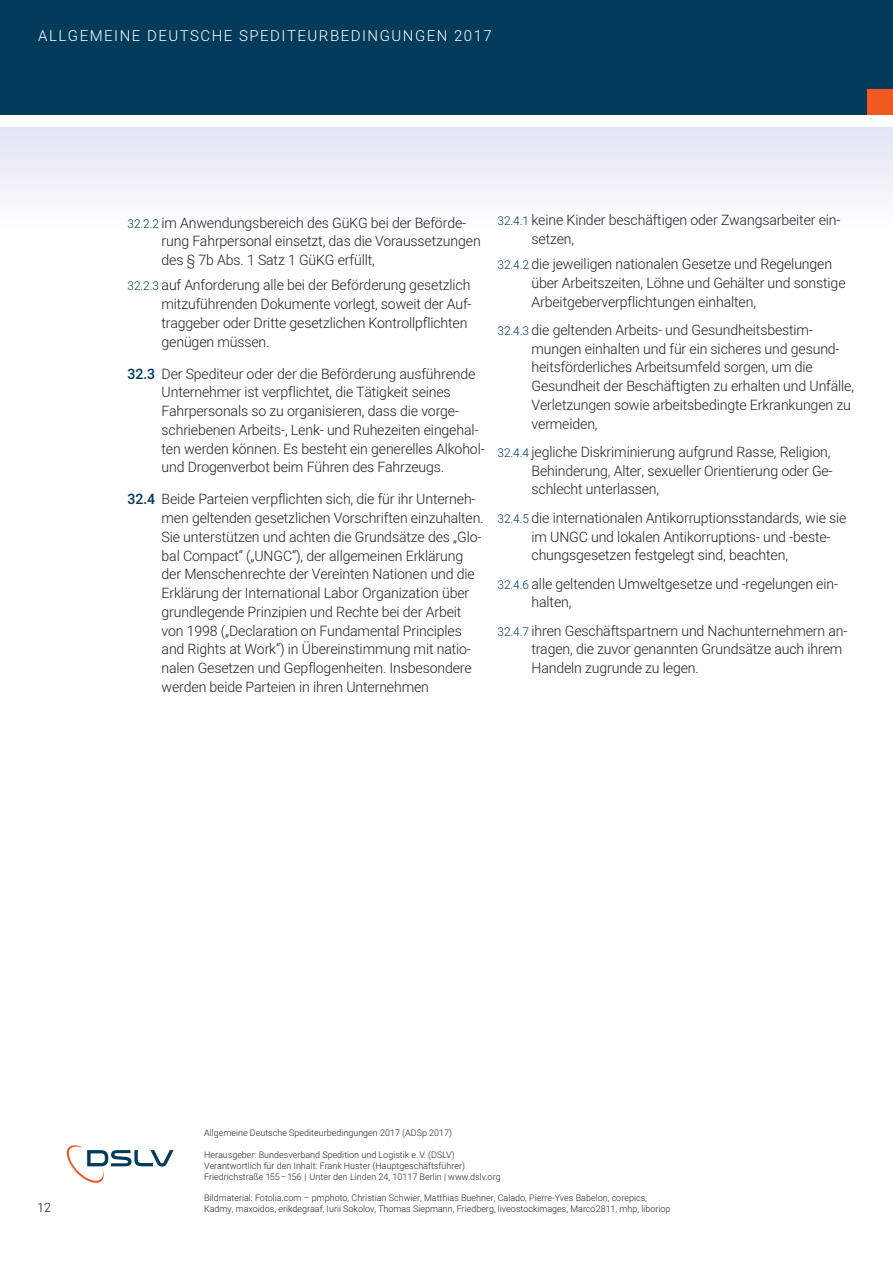
<style>
.page{position:relative;width:893px;height:1263px;background:#fff}
.page>*{position:absolute;margin:0;border:0;box-sizing:border-box;transform-origin:0 0}
.t1{font:300 15px "Heebo";letter-spacing:.1em;color:#fff}
.t2{font:300 14.25px/18.8px "Heebo";letter-spacing:-.01em;color:#231f20}
.t3{font:300 12.75px "Heebo";color:#231f20}
.t4{font:300 9px/10.8px "Heebo";color:#231f20}
.s1{font-size:12px;color:#033c5b}
.s2{font-weight:500;color:#033c5b}
</style>
<div class="page">
<div style="left:0;top:0;width:893px;height:115px;background:#033c5b"></div>
<div style="left:0;top:128px;width:893px;height:102px;background:linear-gradient(to bottom,#e0e6f2,#fefefe)"></div>
<div style="left:867px;top:89px;width:26px;height:26px;background:#f15921"></div>
<svg style="left:66px;top:1145px;width:108px;height:38px"></svg>
<p class="t1" style="left:38px;top:26px;width:455px">ALLGEMEINE DEUTSCHE SPEDITEURBEDINGUNGEN 2017</p>
<p class="t2" style="left:162px;top:213px;width:321px;text-indent:-34px"><span class="s1">32.2.2</span> im Anwendungsbereich des GüKG bei der Beförde&shy;rung Fahrpersonal einsetzt, das die Voraussetzungen des § 7b Abs. 1 Satz 1 GüKG erfüllt,</p>
<p class="t2" style="left:162px;top:275px;width:311px;text-indent:-34px"><span class="s1">32.2.3</span> auf Anforderung alle bei der Beförderung gesetzlich mitzuführenden Dokumente vorlegt, soweit der Auf&shy;traggeber oder Dritte gesetzlichen Kontrollpflichten genügen müssen.</p>
<p class="t2" style="left:162px;top:364px;width:325px;text-indent:-34px"><span class="s2">32.3</span> Der Spediteur oder der die Beförderung ausführende Unternehmer ist verpflichtet, die Tätigkeit seines Fahrpersonals so zu organisieren, dass die vorge&shy;schriebenen Arbeits-, Lenk- und Ruhezeiten eingehal&shy;ten werden können. Es besteht ein generelles Alkohol&shy;und Drogenverbot beim Führen des Fahrzeugs.</p>
<p class="t2" style="left:162px;top:489px;width:324px;text-indent:-34px"><span class="s2">32.4</span> Beide Parteien verpflichten sich, die für ihr Unterneh&shy;men geltenden gesetzlichen Vorschriften einzuhalten.<br>Sie unterstützen und achten die Grundsätze des „Glo&shy;bal Compact“ („UNGC“), der allgemeinen Erklärung der Menschenrechte der Vereinten Nationen und die Erklärung der International Labor Organization über grundlegende Prinzipien und Rechte bei der Arbeit von 1998 („Declaration on Fundamental Principles and Rights at Work“) in Übereinstimmung mit natio&shy;nalen Gesetzen und Gepflogenheiten. Insbesondere werden beide Parteien in ihren Unternehmen</p>
<p class="t2" style="left:531px;top:210px;width:310px;text-indent:-34px"><span class="s1">32.4.1</span> keine Kinder beschäftigen oder Zwangsarbeiter ein&shy;setzen,</p>
<p class="t2" style="left:531px;top:254px;width:316px;text-indent:-34px"><span class="s1">32.4.2</span> die jeweiligen nationalen Gesetze und Regelungen über Arbeitszeiten, Löhne und Gehälter und sonstige<br>Arbeitgeberverpflichtungen einhalten,</p>
<p class="t2" style="left:531px;top:320px;width:324px;text-indent:-34px"><span class="s1">32.4.3</span> die geltenden Arbeits- und Gesundheitsbestim&shy;mungen einhalten und für ein sicheres und gesund&shy;heitsförderliches Arbeitsumfeld sorgen, um die Gesundheit der Beschäftigten zu erhalten und Unfälle, Verletzungen sowie arbeitsbedingte Erkrankungen zu vermeiden,</p>
<p class="t2" style="left:531px;top:442px;width:303px;text-indent:-34px"><span class="s1">32.4.4</span> jegliche Diskriminierung aufgrund Rasse, Religion,<br>Behinderung, Alter, sexueller Orientierung oder Ge&shy;schlecht unterlassen,</p>
<p class="t2" style="left:531px;top:508px;width:316px;text-indent:-34px"><span class="s1">32.4.5</span> die internationalen Antikorruptionsstandards, wie sie im UNGC und lokalen Antikorruptions- und -beste&shy;chungsgesetzen festgelegt sind, beachten,</p>
<p class="t2" style="left:531px;top:574px;width:308px;text-indent:-34px"><span class="s1">32.4.6</span> alle geltenden Umweltgesetze und -regelungen ein&shy;halten,</p>
<p class="t2" style="left:531px;top:621px;width:317px;text-indent:-34px"><span class="s1">32.4.7</span> ihren Geschäftspartnern und Nachunternehmern an&shy;tragen, die zuvor genannten Grundsätze auch ihrem<br>Handeln zugrunde zu legen.</p>
<p class="t3" style="left:37px;top:1198px;width:15px">12</p>
<p class="t4" style="left:204px;top:1127px;width:249px">Allgemeine Deutsche Spediteurbedingungen 2017 (ADSp 2017)</p>
<p class="t4" style="left:204px;top:1149px;width:298px">Herausgeber: Bundesverband Spedition und Logistik e. V. (DSLV)<br>Verantwortlich für den Inhalt: Frank Huster (Hauptgeschäftsführer)<br>Friedrichstraße 155 – 156 | Unter den Linden 24, 10117 Berlin | www.dslv.org</p>
<p class="t4" style="left:204px;top:1192px;width:468px">Bildmaterial: Fotolia.com – pmphoto, Christian Schwier, Matthias Buehner, Calado, Pierre-Yves Babelon, corepics,<br>Kadmy, maxoidos, erikdegraaf, Iurii Sokolov, Thomas Siepmann, Friedberg, liveostockimages, Marco2811, mhp, liboriop</p>
</div>
